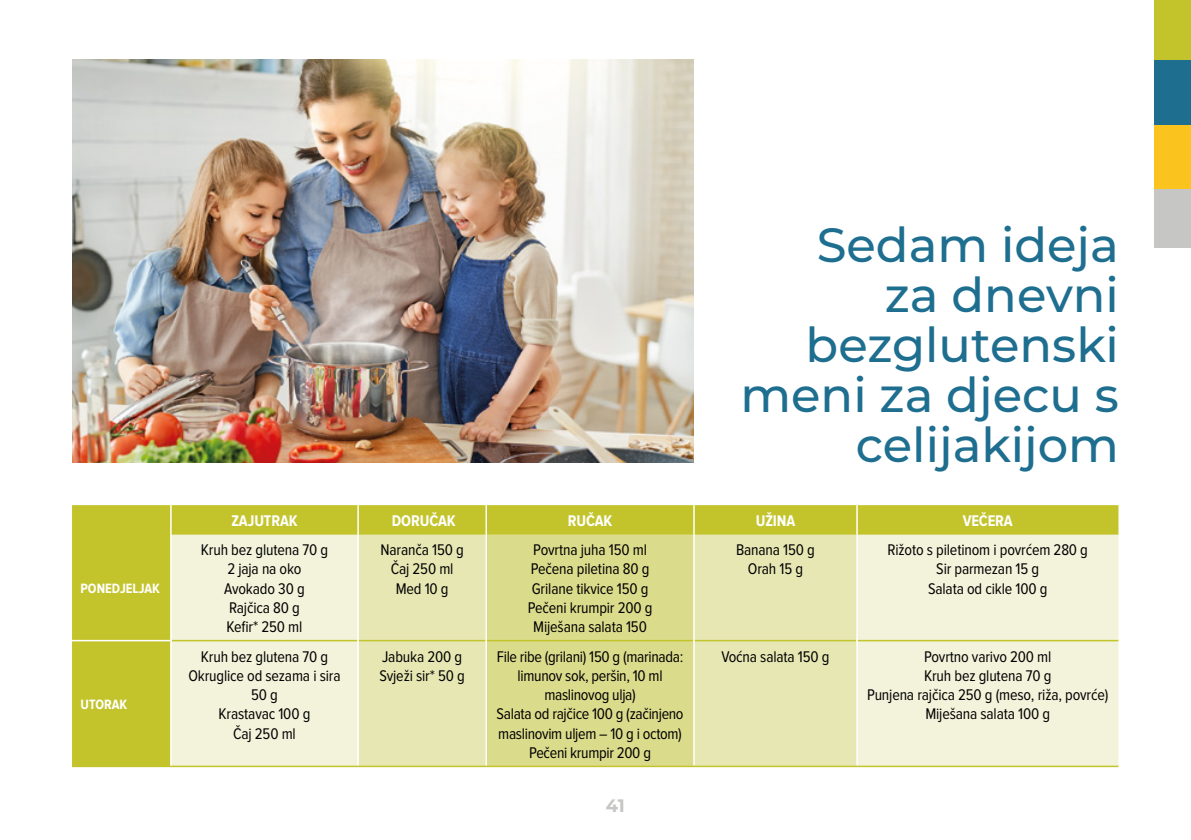
<style>
.page{position:relative;width:1191px;height:840px;background:#fff}
.page>*{position:absolute;margin:0;border:0;box-sizing:border-box;transform-origin:0 0}
._01_Naslov{font:500 48px/50px "Montserrat";color:#1e6e90;text-align:right}
.t1{font:700 18px "Montserrat";color:#c6c6c5}
._03_Tekst{font:16px/19.2px "Proxima Nova Cond";letter-spacing:-.01em;color:#000;text-align:center}
._03_Tekst-2{font:700 16px "Proxima Nova Cond";letter-spacing:-.01em;color:#fff}
._03_Tekst-3{font:700 14px "Proxima Nova Cond";color:#fff}
</style>
<div class="page">
<img style="left:72px;top:59px;width:621px;height:403px">
<div style="left:1154px;top:0;width:37px;height:60px;background:#c3c42c"></div>
<div style="left:1154px;top:60px;width:37px;height:65px;background:#1e6e90"></div>
<div style="left:1154px;top:125px;width:37px;height:65px;background:#fac31e"></div>
<div style="left:1154px;top:190px;width:37px;height:58px;background:#c6c6c5"></div>
<div style="left:72px;top:505px;width:98px;height:260px;background:#c3c42c"></div>
<div style="left:172px;top:534px;width:946px;height:231px;background:#f3f3db"></div>
<div style="left:359px;top:534px;width:497px;height:231px;background:#e7e7b4"></div>
<div style="left:487px;top:534px;width:206px;height:231px;background:#dbdb8c"></div>
<hr style="left:172px;top:639px;width:185px;height:2px;background:#c3c42c">
<hr style="left:359px;top:639px;width:126px;height:2px;background:#c3c42c">
<hr style="left:487px;top:639px;width:206px;height:2px;background:#c3c42c">
<hr style="left:694px;top:639px;width:162px;height:2px;background:#c3c42c">
<hr style="left:857px;top:639px;width:261px;height:2px;background:#c3c42c">
<div style="left:172px;top:505px;width:946px;height:29px;background:#c3c42c"></div>
<hr style="left:357px;top:534px;width:2px;height:106px;background:#fff">
<hr style="left:485px;top:534px;width:2px;height:106px;background:#fff">
<hr style="left:693px;top:534px;width:1px;height:106px;background:#fff">
<hr style="left:856px;top:534px;width:1px;height:106px;background:#fff">
<hr style="left:357px;top:640px;width:2px;height:125px;background:#fff">
<hr style="left:485px;top:640px;width:2px;height:125px;background:#fff">
<hr style="left:693px;top:640px;width:1px;height:125px;background:#fff">
<hr style="left:856px;top:640px;width:1px;height:125px;background:#fff">
<hr style="left:72px;top:639px;width:100px;height:2px;background:#fff">
<hr style="left:72px;top:765px;width:99px;height:1px;background:#c3c42c">
<hr style="left:171px;top:765px;width:187px;height:1px;background:#c3c42c">
<hr style="left:358px;top:765px;width:128px;height:1px;background:#c3c42c">
<hr style="left:486px;top:765px;width:208px;height:1px;background:#c3c42c">
<hr style="left:694px;top:765px;width:163px;height:1px;background:#c3c42c">
<hr style="left:857px;top:765px;width:261px;height:1px;background:#c3c42c">
<p class="_03_Tekst-3" style="left:81px;top:580px;width:81px">PONEDJELJAK</p>
<p class="_03_Tekst-3" style="left:81px;top:696px;width:48px">UTORAK</p>
<p class="_01_Naslov" style="left:740px;top:218px;width:380px">Sedam ideja<br>za dnevni bezglutenski meni za djecu s celijakijom</p>
<p class="_03_Tekst-2" style="left:231px;top:511px;width:68px">ZAJUTRAK</p>
<p class="_03_Tekst-2" style="left:392px;top:511px;width:65px">DORUČAK</p>
<p class="_03_Tekst-2" style="left:568px;top:511px;width:46px">RUČAK</p>
<p class="_03_Tekst-2" style="left:756px;top:511px;width:41px">UŽINA</p>
<p class="_03_Tekst-2" style="left:962px;top:511px;width:52px">VEČERA</p>
<p class="_03_Tekst" style="left:201px;top:540px;width:129px">Kruh bez glutena 70 g</p>
<p class="_03_Tekst" style="left:227px;top:560px;width:76px">2 jaja na oko</p>
<p class="_03_Tekst" style="left:224px;top:579px;width:82px">Avokado 30 g</p>
<p class="_03_Tekst" style="left:229px;top:598px;width:72px">Rajčica 80 g</p>
<p class="_03_Tekst" style="left:227px;top:617px;width:77px">Kefir* 250 ml</p>
<p class="_03_Tekst" style="left:201px;top:647px;width:129px">Kruh bez glutena 70 g</p>
<p class="_03_Tekst" style="left:188px;top:666px;width:154px">Okruglice od sezama i sira<br>50 g</p>
<p class="_03_Tekst" style="left:219px;top:704px;width:93px">Krastavac 100 g</p>
<p class="_03_Tekst" style="left:233px;top:724px;width:64px">Čaj 250 ml</p>
<p class="_03_Tekst" style="left:380px;top:540px;width:85px">Naranča 150 g</p>
<p class="_03_Tekst" style="left:391px;top:560px;width:64px">Čaj 250 ml</p>
<p class="_03_Tekst" style="left:396px;top:579px;width:54px">Med 10 g</p>
<p class="_03_Tekst" style="left:382px;top:647px;width:82px">Jabuka 200 g</p>
<p class="_03_Tekst" style="left:379px;top:666px;width:87px">Svježi sir* 50 g</p>
<p class="_03_Tekst" style="left:533px;top:540px;width:115px">Povrtna juha 150 ml</p>
<p class="_03_Tekst" style="left:531px;top:560px;width:120px">Pečena piletina 80 g</p>
<p class="_03_Tekst" style="left:532px;top:579px;width:118px">Grilane tikvice 150 g</p>
<p class="_03_Tekst" style="left:527px;top:598px;width:126px">Pečeni krumpir 200 g</p>
<p class="_03_Tekst" style="left:533px;top:617px;width:115px">Miješana salata 150</p>
<p class="_03_Tekst" style="left:497px;top:647px;width:188px">File ribe (grilani) 150 g (marinada: limunov sok, peršin, 10 ml maslinovog ulja)</p>
<p class="_03_Tekst" style="left:496px;top:704px;width:188px;text-align:left">Salata od rajčice 100 g (začinjeno maslinovim uljem – 10 g i octom)</p>
<p class="_03_Tekst" style="left:529px;top:743px;width:123px">Pečeni krumpir 200 g</p>
<p class="t1" style="left:606px;top:791px;width:20px">41</p>
<p class="_03_Tekst" style="left:736px;top:540px;width:80px">Banana 150 g</p>
<p class="_03_Tekst" style="left:748px;top:560px;width:57px">Orah 15 g</p>
<p class="_03_Tekst" style="left:887px;top:540px;width:202px">Rižoto s piletinom i povrćem 280 g</p>
<p class="_03_Tekst" style="left:936px;top:560px;width:104px">Sir parmezan 15 g</p>
<p class="_03_Tekst" style="left:928px;top:579px;width:121px">Salata od cikle 100 g</p>
<p class="_03_Tekst" style="left:721px;top:647px;width:110px">Voćna salata 150 g</p>
<p class="_03_Tekst" style="left:924px;top:647px;width:129px">Povrtno varivo 200 ml</p>
<p class="_03_Tekst" style="left:924px;top:666px;width:129px">Kruh bez glutena 70 g</p>
<p class="_03_Tekst" style="left:867px;top:685px;width:243px">Punjena rajčica 250 g (meso, riža, povrće)</p>
<p class="_03_Tekst" style="left:925px;top:704px;width:126px">Miješana salata 100 g</p>
</div>
